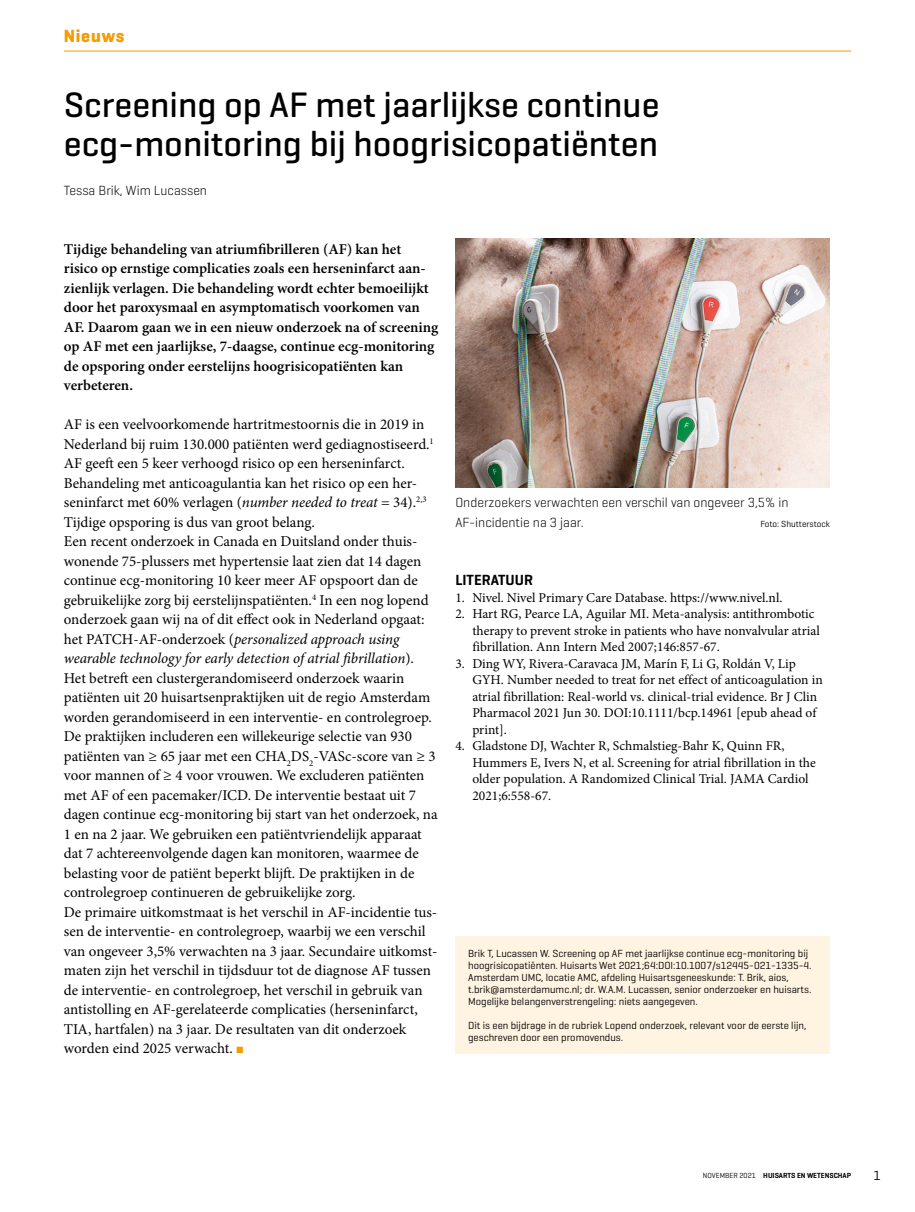
<style>
.page{position:relative;width:915px;height:1212px;background:#fff}
.page>*{position:absolute;margin:0;border:0;box-sizing:border-box;transform-origin:0 0}
.Title_artikelkop{font:500 36px/39px "Geogrotesque";color:#000}
.t1{font:700 18px "Geogrotesque";letter-spacing:.04em;color:#f69b00}
.Para_broodtekst{font:15px/19.5px "Minion Pro";color:#000}
.Para_intro{font:600 15px/19.5px "Minion Pro";color:#000}
.Bibliography_Heading{font:600 15px "Geogrotesque";color:#000}
.t2{font:13.5px/16.5px "Minion Pro";color:#000}
.Image_Caption_figuur{font:300 13.5px/19.5px "Geogrotesque";color:#000}
.Author_auteur{font:300 13.5px "Geogrotesque";color:#000}
.t3{font:13.5px "Geogrotesque";color:#000}
.Biography_auteursinf{font:10.5px/12px "Geogrotesque";color:#000}
.Image_Caption_figuur-2{font:9px "Geogrotesque";color:#000}
.t4{font:600 7.5px "Geogrotesque";color:#000}
.t5{font:7.5px "Geogrotesque";color:#000}
.s1{font-style:italic}
.s2{color:#f69b00}
.s3{font-weight:400}
</style>
<div class="page">
<hr style="left:64px;top:51px;width:786px;height:1px;background:#f69b00">
<div style="left:455px;top:936px;width:374px;height:117px;background:#fff3e1"></div>
<img style="left:455px;top:238px;width:374px;height:250px">
<p class="t1" style="left:64px;top:25px;width:62px">Nieuws</p>
<p class="Title_artikelkop" style="left:64px;top:85px;width:597px">Screening op AF met jaarlijkse continue ecg-monitoring bij hoogrisicopatiënten</p>
<p class="Author_auteur" style="left:64px;top:182px;width:145px">Tessa Brik, Wim Lucassen</p>
<p class="Para_intro" style="left:64px;top:239px;width:376px">Tijdige behandeling van atriumfibrilleren (AF) kan het risico op ernstige complicaties zoals een herseninfarct aan&shy;zienlijk verlagen. Die behandeling wordt echter bemoeilijkt door het paroxysmaal en asymptomatisch voorkomen van AF. Daarom gaan we in een nieuw onderzoek na of screening op AF met een jaarlijkse, 7-daagse, continue ecg-monitoring de opsporing onder eerstelijns hoogrisicopatiënten kan verbeteren.</p>
<p class="Para_broodtekst" style="left:64px;top:415px;width:371px">AF is een veelvoorkomende hartritmestoornis die in 2019 in Nederland bij ruim 130.000 patiënten werd gediagnostiseerd.<sup>1<br></sup>AF geeft een 5 keer verhoogd risico op een herseninfarct.<br>Behandeling met anticoagulantia kan het risico op een her&shy;seninfarct met 60% verlagen (<span class="s1">number needed to treat</span> = 34).<sup>2,3<br></sup>Tijdige opsporing is dus van groot belang.</p>
<p class="Para_broodtekst" style="left:64px;top:532px;width:366px">Een recent onderzoek in Canada en Duitsland onder thuis&shy;wonende 75-plussers met hypertensie laat zien dat 14 dagen continue ecg-monitoring 10 keer meer AF opspoort dan de gebruikelijke zorg bij eerstelijnspatiënten.<sup>4</sup> In een nog lopend onderzoek gaan wij na of dit effect ook in Nederland opgaat: het PATCH-AF-onderzoek (<span class="s1">personalized approach using wearable technology for early detection of atrial fibrillation</span>).</p>
<p class="Para_broodtekst" style="left:64px;top:668px;width:375px">Het betreft een clustergerandomiseerd onderzoek waarin patiënten uit 20 huisartsenpraktijken uit de regio Amsterdam worden gerandomiseerd in een interventie- en controlegroep.<br>De praktijken includeren een willekeurige selectie van 930 patiënten van ≥ 65 jaar met een CHA<sub>2</sub>DS<sub>2</sub>-VASc-score van ≥ 3 voor mannen of ≥ 4 voor vrouwen. We excluderen patiënten met AF of een pacemaker/ICD. De interventie bestaat uit 7 dagen continue ecg-monitoring bij start van het onderzoek, na 1 en na 2 jaar. We gebruiken een patiëntvriendelijk apparaat dat 7 achtereenvolgende dagen kan monitoren, waarmee de belasting voor de patiënt beperkt blijft. De praktijken in de controlegroep continueren de gebruikelijke zorg.</p>
<p class="Para_broodtekst" style="left:64px;top:902px;width:375px">De primaire uitkomstmaat is het verschil in AF-incidentie tus&shy;sen de interventie- en controlegroep, waarbij we een verschil van ongeveer 3,5% verwachten na 3 jaar. Secundaire uitkomst&shy;maten zijn het verschil in tijdsduur tot de diagnose AF tussen de interventie- en controlegroep, het verschil in gebruik van antistolling en AF-gerelateerde complicaties (herseninfarct, TIA, hartfalen) na 3 jaar. De resultaten van dit onderzoek worden eind 2025 verwacht. <span class="s2">■</span></p>
<p class="Image_Caption_figuur" style="left:455px;top:493px;width:334px">Onderzoekers verwachten een verschil van ongeveer 3,5% in<br>AF-incidentie na 3 jaar.</p>
<p class="Image_Caption_figuur-2" style="left:760px;top:518px;width:71px">Foto: Shutterstock</p>
<p class="Bibliography_Heading" style="left:455px;top:571px;width:79px">LITERATUUR</p>
<p class="t2" style="left:455px;top:589px;width:328px">1. Nivel. Nivel Primary Care Database. https://www.nivel.nl.</p>
<p class="t2" style="left:472px;top:606px;width:349px;text-indent:-17px">2. Hart RG, Pearce LA, Aguilar MI. Meta-analysis: antithrombotic therapy to prevent stroke in patients who have nonvalvular atrial fibrillation. Ann Intern Med 2007;146:857-67.</p>
<p class="t2" style="left:472px;top:655px;width:352px;text-indent:-17px">3. Ding WY, Rivera-Caravaca JM, Marín F, Li G, Roldán V, Lip GYH. Number needed to treat for net effect of anticoagulation in atrial fibrillation: Real-world vs. clinical-trial evidence. Br J Clin Pharmacol 2021 Jun 30. DOI:10.1111/bcp.14961 [epub ahead of print].</p>
<p class="t2" style="left:472px;top:738px;width:345px;text-indent:-17px">4. Gladstone DJ, Wachter R, Schmalstieg-Bahr K, Quinn FR, Hummers E, Ivers N, et al. Screening for atrial fibrillation in the older population. A Randomized Clinical Trial. JAMA Cardiol 2021;6:558-67.</p>
<p class="Biography_auteursinf" style="left:468px;top:947px;width:345px">Brik T, Lucassen W. Screening op AF met jaarlijkse continue ecg-monitoring bij hoogrisicopatiënten. Huisarts Wet 2021;64:DOI:10.1007/s12445-021-1335-4.</p>
<p class="Biography_auteursinf" style="left:468px;top:971px;width:344px">Amsterdam UM C, locatie AM C, afdeling Huisartsgeneeskunde: T. Brik, aios, t.brik@amsterdamumc.nl; dr. W.A.M. Lucassen, senior onderzoeker en huisarts.</p>
<p class="Biography_auteursinf" style="left:468px;top:995px;width:231px">Mogelijke belangenverstrengeling: niets aangegeven.</p>
<p class="Biography_auteursinf" style="left:468px;top:1019px;width:339px">Dit is een bijdrage in de rubriek Lopend onderzoek, relevant voor de eerste lijn, geschreven door een promovendus.</p>
<p class="t4" style="left:702px;top:1171px;width:150px"><span class="s3">N OVEM BER 2021</span> HUISARTS EN WETENSCHAP</p>
<p class="t5" style="left:715px;top:1171px;width:42px">maand 0 00</p>
<p class="t3" style="left:873px;top:1166px;width:9px">1</p>
</div>
